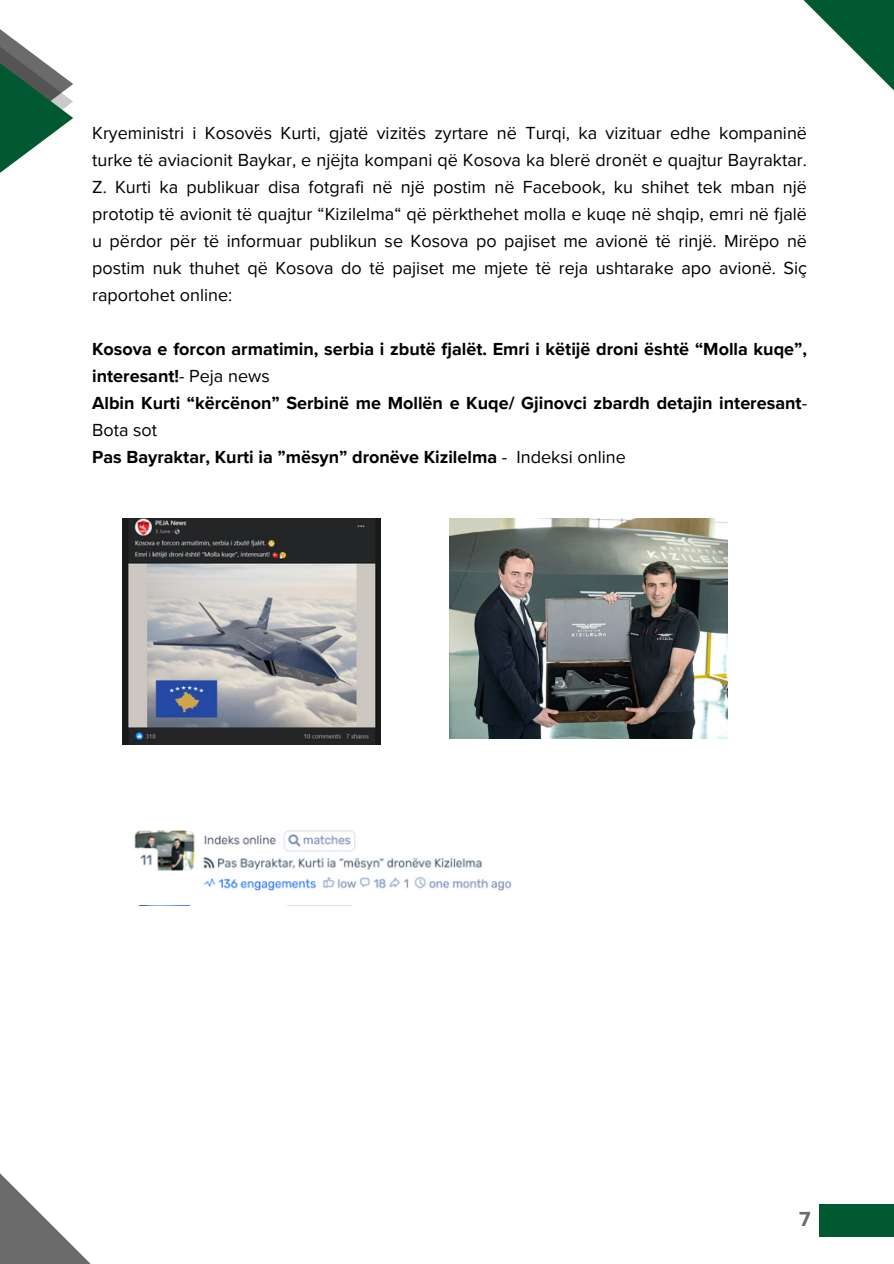
<style>
.page{position:relative;width:894px;height:1264px;background:#fff}
.page>*{position:absolute;margin:0;border:0;box-sizing:border-box;transform-origin:0 0}
.t1{font:700 21px "Proxima Nova";color:#6b6b6b}
.t2{font:18px/27px "Proxima Nova";color:#000;text-align:justify}
.t3{font:700 18px/27px "Proxima Nova";color:#000}
.s1{font-weight:400}
</style>
<div class="page">
<svg style="left:803px;top:0;width:90px;height:90px"></svg>
<svg style="left:0;top:1173px;width:90px;height:90px"></svg>
<div style="left:818px;top:1204px;width:75px;height:33px;background:#005931"></div>
<svg style="left:0;top:29px;width:73px;height:144px"></svg>
<img style="left:122px;top:518px;width:258px;height:226px">
<img style="left:449px;top:518px;width:278px;height:220px">
<img style="left:134px;top:830px;width:378px;height:61px">
<p class="t2" style="left:92px;top:120px;width:716px">Kryeministri i Kosovës Kurti, gjatë vizitës zyrtare në Turqi, ka vizituar edhe kompaninë turke të aviacionit Baykar, e njëjta kompani që Kosova ka blerë dronët e quajtur Bayraktar.<br>Z. Kurti ka publikuar disa fotgrafi në një postim në Facebook, ku shihet tek mban një prototip të avionit të quajtur “Kizilelma“ që përkthehet molla e kuqe në shqip, emri në fjalë u përdor për të informuar publikun se Kosova po pajiset me avionë të rinjë. Mirëpo në postim nuk thuhet që Kosova do të pajiset me mjete të reja ushtarake apo avionë. Siç raportohet online:</p>
<p class="t3" style="left:92px;top:336px;width:716px">Kosova e forcon armatimin, serbia i zbutë fjalët. Emri i këtijë droni është “Molla kuqe”, interesant!<span class="s1">- Peja news<br></span>Albin Kurti “kërcënon” Serbinë me Mollën e Kuqe/ Gjinovci zbardh detajin interesant<span class="s1">-Bota sot<br></span>Pas Bayraktar, Kurti ia ”mësyn” dronëve Kizilelma <span class="s1">- Indeksi online</span></p>
<p class="t1" style="left:799px;top:1207px;width:13px">7</p>
</div>
